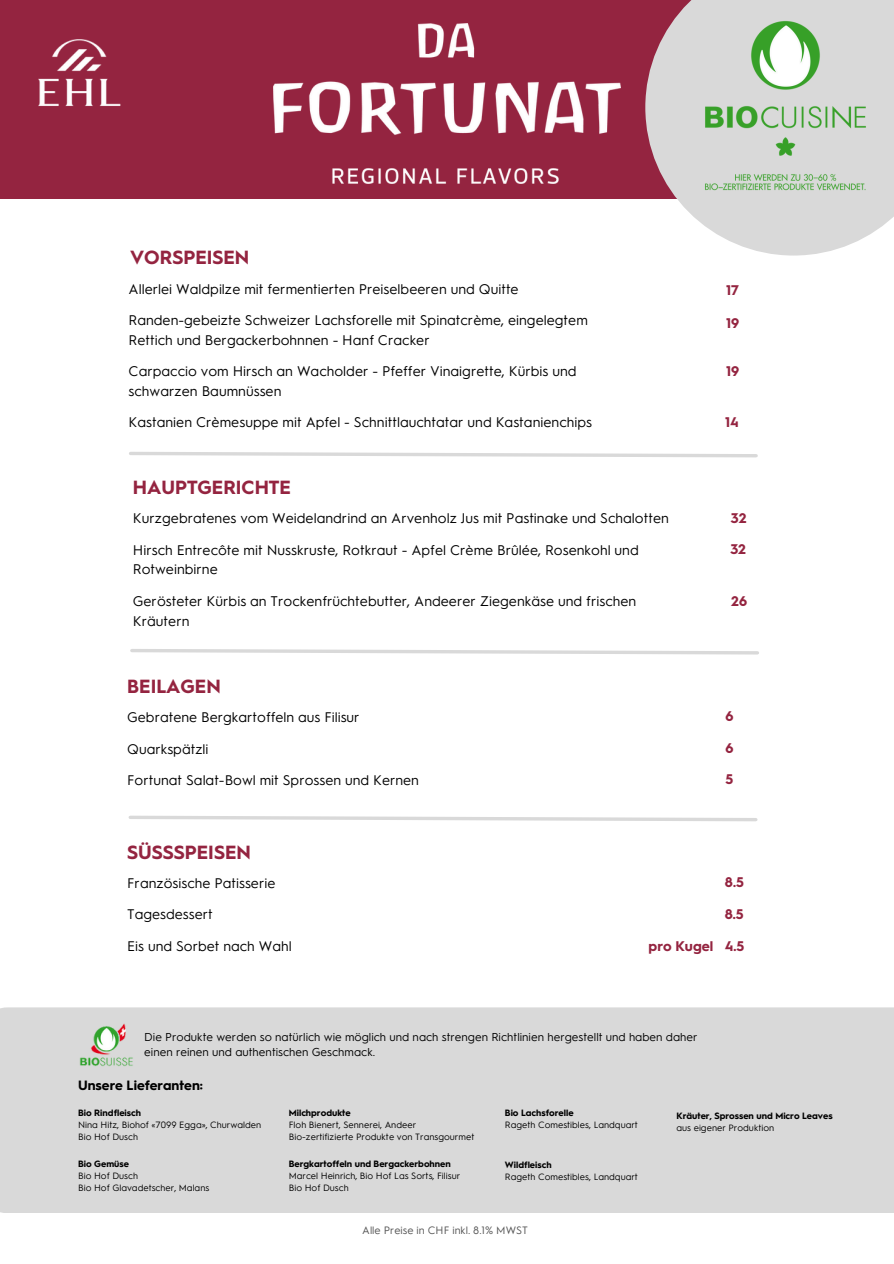
<style>
.page{position:relative;width:894px;height:1264px;background:#fff}
.page>*{position:absolute;margin:0;border:0;box-sizing:border-box;transform-origin:0 0}
.t1{font:700 19.05px "Hurme Geometric Sans 1";color:#942440}
.t2{font:13.95px/19.5px "Hurme Geometric Sans 1";color:#000}
.t3{font:700 13.95px "Hurme Geometric Sans 1";color:#942440}
.t4{font:700 13.5px "Hurme Geometric Sans 1";color:#000}
.t5{font:11.55px/15.3px "Hurme Geometric Sans 1";color:#000}
.t6{font:10.65px "Hurme Geometric Sans 1";color:#545454}
.t7{font:9.15px "Hurme Geometric Sans 1";color:#000}
.t8{font:700 9.15px "Hurme Geometric Sans 1";color:#000}
</style>
<div class="page">
<div style="left:0;top:0;width:893px;height:198px;background:#942440"></div>
<svg style="left:645px;top:29px;width:237px;height:226px;fill:#d9d9d9"></svg>
<img style="left:273px;top:23px;width:347px;height:160px">
<img style="left:38px;top:39px;width:83px;height:67px">
<div style="left:0;top:1007px;width:893px;height:206px;background:#d9d9d9"></div>
<svg style="left:128px;top:815px;width:630px;height:7px"></svg>
<svg style="left:130px;top:649px;width:629px;height:6px"></svg>
<svg style="left:129px;top:452px;width:629px;height:6px"></svg>
<img style="left:79px;top:1022px;width:54px;height:44px">
<img style="left:668px;top:0;width:225px;height:226px">
<h1 class="t1" style="left:130px;top:246px;width:121px">VORSPEISEN</h1>
<p class="t2" style="left:128px;top:279px;width:391px">Allerlei Waldpilze mit fermentierten Preiselbeeren und Quitte</p>
<p class="t2" style="left:128px;top:311px;width:460px">Randen-gebeizte Schweizer Lachsforelle mit Spinatcrème, eingelegtem<br>Rettich und Bergackerbohnnen - Hanf Cracker</p>
<h1 class="t2" style="left:128px;top:362px;width:449px">Carpaccio vom Hirsch an Wacholder - Pfeffer Vinaigrette, Kürbis und schwarzen Baumnüssen</h1>
<h2 class="t2" style="left:128px;top:413px;width:465px">Kastanien Crèmesuppe mit Apfel - Schnittlauchtatar und Kastanienchips</h2>
<h2 class="t1" style="left:133px;top:475px;width:159px">HAUPTGERICHTE</h2>
<p class="t2" style="left:133px;top:509px;width:537px">Kurzgebratenes vom Weidelandrind an Arvenholz Jus mit Pastinake und Schalotten</p>
<p class="t2" style="left:133px;top:540px;width:507px">Hirsch Entrecôte mit Nusskruste, Rotkraut - Apfel Crème Brûlée, Rosenkohl und<br>Rotweinbirne</p>
<h1 class="t2" style="left:133px;top:591px;width:505px">Gerösteter Kürbis an Trockenfrüchtebutter, Andeerer Ziegenkäse und frischen<br>Kräutern</h1>
<h1 class="t1" style="left:127px;top:675px;width:95px">BEILAGEN</h1>
<h2 class="t2" style="left:127px;top:707px;width:234px">Gebratene Bergkartoffeln aus Filisur</h2>
<h2 class="t2" style="left:127px;top:739px;width:83px">Quarkspätzli</h2>
<h2 class="t2" style="left:127px;top:770px;width:293px">Fortunat Salat-Bowl mit Sprossen und Kernen</h2>
<h2 class="t3" style="left:726px;top:282px;width:14px">17</h2>
<h2 class="t3" style="left:726px;top:315px;width:15px">19</h2>
<p class="t3" style="left:726px;top:363px;width:15px">19</p>
<p class="t3" style="left:725px;top:414px;width:15px">14</p>
<h2 class="t3" style="left:730px;top:509px;width:17px">32</h2>
<p class="t3" style="left:730px;top:540px;width:17px">32</p>
<p class="t3" style="left:731px;top:593px;width:17px">26</p>
<p class="t3" style="left:725px;top:708px;width:10px">6</p>
<p class="t3" style="left:725px;top:739px;width:10px">6</p>
<p class="t3" style="left:725px;top:770px;width:9px">5</p>
<h2 class="t1" style="left:127px;top:840px;width:125px">SÜSSSPEISEN</h2>
<h2 class="t2" style="left:127px;top:873px;width:150px">Französische Patisserie</h2>
<h2 class="t2" style="left:127px;top:904px;width:87px">Tagesdessert</h2>
<h2 class="t2" style="left:127px;top:936px;width:166px">Eis und Sorbet nach Wahl</h2>
<h2 class="t3" style="left:724px;top:874px;width:20px">8.5</h2>
<h2 class="t3" style="left:724px;top:905px;width:20px">8.5</h2>
<p class="t3" style="left:648px;top:937px;width:97px">pro Kugel 4.5</p>
<h3 class="t5" style="left:144px;top:1029px;width:554px">Die Produkte werden so natürlich wie möglich und nach strengen Richtlinien hergestellt und haben daher einen reinen und authentischen Geschmack.</h3>
<h2 class="t4" style="left:78px;top:1077px;width:126px">Unsere Lieferanten:</h2>
<p class="t8" style="left:78px;top:1107px;width:64px">Bio Rindfleisch</p>
<p class="t7" style="left:78px;top:1119px;width:185px">Nina Hitz, Biohof «7099 Egga», Churwalden</p>
<p class="t7" style="left:78px;top:1131px;width:61px">Bio Hof Dusch</p>
<p class="t8" style="left:289px;top:1157px;width:163px">Bergkartoffeln und Bergackerbohnen</p>
<p class="t7" style="left:289px;top:1170px;width:173px">Marcel Heinrich, Bio Hof Las Sorts, Filisur</p>
<p class="t7" style="left:289px;top:1182px;width:61px">Bio Hof Dusch</p>
<p class="t8" style="left:289px;top:1107px;width:63px">Milchprodukte</p>
<p class="t7" style="left:289px;top:1119px;width:129px">Floh Bienert, Sennerei, Andeer</p>
<p class="t7" style="left:289px;top:1131px;width:187px">Bio-zertifizierte Produkte von Transgourmet</p>
<p class="t8" style="left:505px;top:1107px;width:70px">Bio Lachsforelle</p>
<p class="t7" style="left:505px;top:1119px;width:134px">Rageth Comestibles, Landquart</p>
<p class="t8" style="left:505px;top:1159px;width:48px">Wildfleisch</p>
<p class="t7" style="left:505px;top:1171px;width:134px">Rageth Comestibles, Landquart</p>
<p class="t8" style="left:676px;top:1109px;width:158px">Kräuter, Sprossen und Micro Leaves</p>
<p class="t7" style="left:676px;top:1122px;width:99px">aus eigener Produktion</p>
<p class="t8" style="left:78px;top:1157px;width:52px">Bio Gemüse</p>
<p class="t7" style="left:78px;top:1170px;width:61px">Bio Hof Dusch</p>
<p class="t7" style="left:78px;top:1182px;width:133px">Bio Hof Glavadetscher, Malans</p>
<p class="t6" style="left:362px;top:1224px;width:167px">Alle Preise in CHF inkl. 8.1% MWST</p>
</div>
